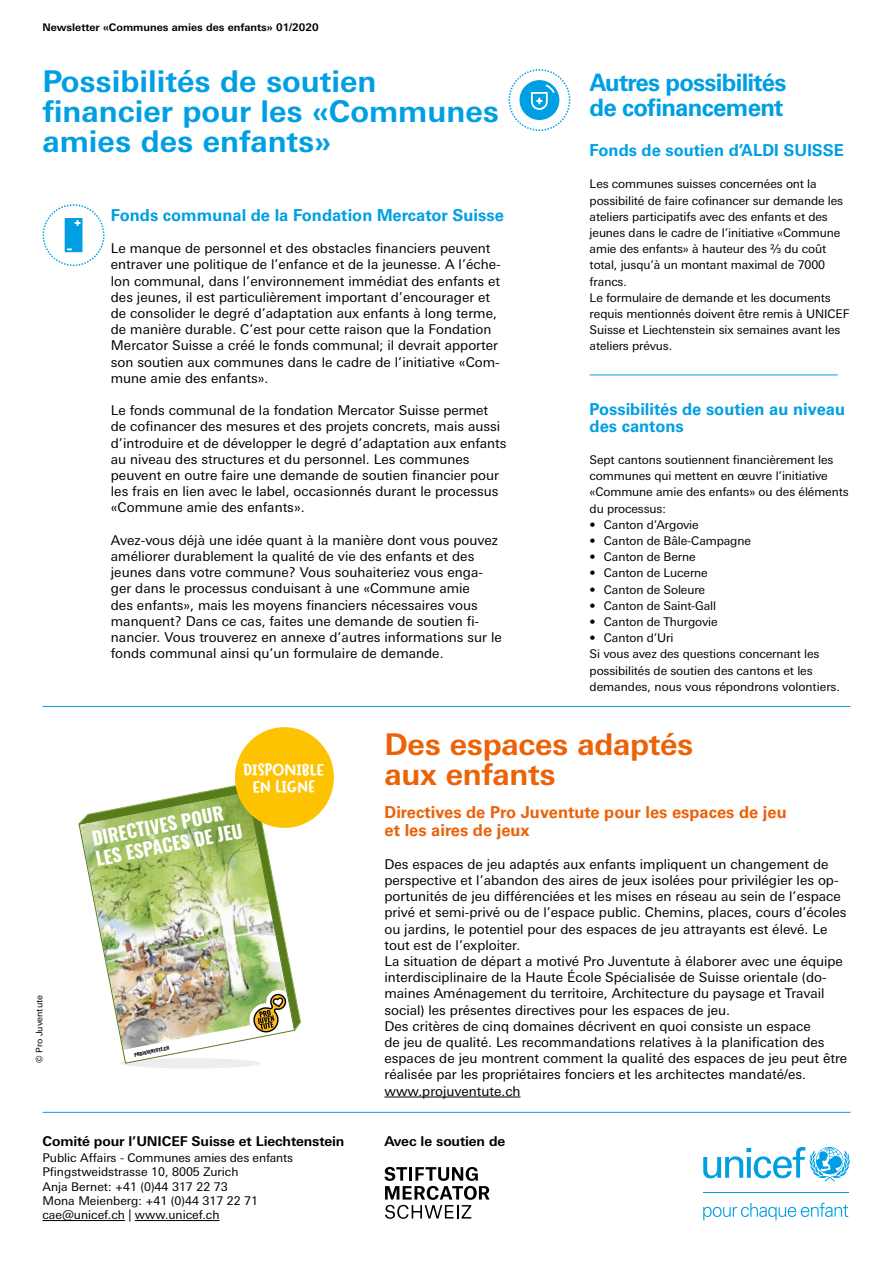
<style>
.page{position:relative;width:893px;height:1263px;background:#fff}
.page>*{position:absolute;margin:0;border:0;box-sizing:border-box;transform-origin:0 0}
.t1{font:700 30px/30px "Univers Next Pro";color:#009fe3}
.t2{font:700 30px/30px "Univers Next Pro";letter-spacing:-.01em;color:#eb6209}
.t3{font:700 24px/25.5px "Univers LT Std";letter-spacing:-.03em;color:#009fe3}
.t4{font:700 18.3px/20.5px "Oswald";color:#fff}
.t5{font:700 16.5px/16.4px "Univers LT Std";color:#009fe3}
.t6{font:700 16.5px/18px "Univers LT Std";color:#eb6209}
.t7{font:700 16.5px/16.5px "Duffy Script";color:#fff;text-align:center}
.t8{font:13.5px/16.2px "Univers Next Pro";color:#000}
.t9{font:700 13.5px "Univers Next Pro";letter-spacing:-.01em;color:#000}
.t10{font:12px/16.2px "Univers Next Pro";letter-spacing:-.01em;color:#000}
.t11{font:700 10.5px "Univers Next Pro";color:#000}
.t12{font:9px "Univers Next Pro";color:#000}
.t13{font:700 4.65px "Oswald";color:#000}
</style>
<div class="page">
<hr style="left:43px;top:706px;width:807px;height:1px;background:#009fe3">
<hr style="left:590px;top:375px;width:248px;height:1px;background:#009fe3">
<hr style="left:43px;top:1112px;width:807px;height:1px;background:#009fe3">
<hr style="left:384px;top:1097px;width:137px;height:1px;background:#000">
<div style="left:119px;top:1058px;width:141px;height:10px;background:#ededed;border-radius:50%"></div>
<svg style="left:78px;top:785px;width:223px;height:246px"></svg>
<img style="left:79px;top:791px;width:216px;height:272px">
<svg style="left:42px;top:204px;width:63px;height:63px"></svg>
<svg style="left:508px;top:69px;width:63px;height:62px"></svg>
<div style="left:235px;top:727px;width:99px;height:101px;background:#fdc300;border-radius:50%"></div>
<svg style="left:703px;top:1147px;width:147px;height:35px"></svg>
<hr style="left:703px;top:1192px;width:145px;height:1px;background:#009fe3">
<svg style="left:703px;top:1203px;width:145px;height:17px"></svg>
<hr style="left:43px;top:1220px;width:82px;height:1px;background:#000">
<hr style="left:135px;top:1220px;width:84px;height:1px;background:#000">
<svg style="left:384px;top:1167px;width:106px;height:52px"></svg>
<p class="t11" style="left:43px;top:21px;width:278px">Newsletter «Communes amies des enfants» 01/2020</p>
<h1 class="t1" style="left:43px;top:66px;width:458px">Possibilités de soutien financier pour les «Communes amies des enfants»</h1>
<p class="t5" style="left:111px;top:207px;width:394px">Fonds communal de la Fondation Mercator Suisse</p>
<p class="t8" style="left:111px;top:240px;width:391px">Le manque de personnel et des obstacles financiers peuvent entraver une politique de l’enfance et de la jeunesse. A l’éche&shy;lon communal, dans l’environnement immédiat des enfants et des jeunes, il est particulièrement important d’encourager et de consolider le degré d’adaptation aux enfants à long terme, de manière durable. C’est pour cette raison que la Fondation Mercator Suisse a créé le fonds communal; il devrait apporter son soutien aux communes dans le cadre de l’initiative «Com&shy;mune amie des enfants».</p>
<p class="t8" style="left:111px;top:402px;width:397px">Le fonds communal de la fondation Mercator Suisse permet de cofinancer des mesures et des projets concrets, mais aussi d’introduire et de développer le degré d’adaptation aux enfants au niveau des structures et du personnel. Les communes peuvent en outre faire une demande de soutien financier pour les frais en lien avec le label, occasionnés durant le processus «Commune amie des enfants».</p>
<p class="t8" style="left:111px;top:532px;width:392px">Avez-vous déjà une idée quant à la manière dont vous pouvez améliorer durablement la qualité de vie des enfants et des jeunes dans votre commune? Vous souhaiteriez vous enga&shy;ger dans le processus conduisant à une «Commune amie<br>des enfants», mais les moyens financiers nécessaires vous manquent? Dans ce cas, faites une demande de soutien fi&shy;nancier. Vous trouverez en annexe d’autres informations sur le fonds communal ainsi qu’un formulaire de demande.</p>
<h2 class="t3" style="left:590px;top:70px;width:198px">Autres possibilités de cofinancement</h2>
<p class="t5" style="left:590px;top:142px;width:256px">Fonds de soutien d’ALDI SUISSE</p>
<p class="t10" style="left:590px;top:176px;width:261px">Les communes suisses concernées ont la possibilité de faire cofinancer sur demande les ateliers participatifs avec des enfants et des jeunes dans le cadre de l’initiative «Commune amie des enfants» à hauteur des ⅔ du coût total, jusqu’à un montant maximal de 7000 francs.<br>Le formulaire de demande et les documents requis mentionnés doivent être remis à UNICEF Suisse et Liechtenstein six semaines avant les ateliers prévus.</p>
<p class="t5" style="left:590px;top:401px;width:257px">Possibilités de soutien au niveau des cantons</p>
<p class="t10" style="left:590px;top:452px;width:261px">Sept cantons soutiennent financièrement les communes qui mettent en œuvre l’initiative «Commune amie des enfants» ou des éléments du processus:</p>
<p class="t10" style="left:590px;top:516px;width:111px">• Canton d’Argovie</p>
<p class="t10" style="left:590px;top:533px;width:163px">• Canton de Bâle-Campagne</p>
<p class="t10" style="left:590px;top:549px;width:108px">• Canton de Berne</p>
<p class="t10" style="left:590px;top:565px;width:120px">• Canton de Lucerne</p>
<p class="t10" style="left:590px;top:581px;width:117px">• Canton de Soleure</p>
<p class="t10" style="left:590px;top:597px;width:128px">• Canton de Saint-Gall</p>
<p class="t10" style="left:590px;top:614px;width:130px">• Canton de Thurgovie</p>
<p class="t10" style="left:590px;top:630px;width:252px">• Canton d’Uri<br>Si vous avez des questions concernant les possibilités de soutien des cantons et les demandes, nous vous répondrons volontiers.</p>
<p class="t7" style="left:243px;top:762px;width:82px">DISPONIBLE<br>EN LIGNE</p>
<h3 class="t4" style="left:90px;top:829px;width:150px;rotate:-11deg">DIRECTIVES POUR<br>LES ESPACES DE JEU</h3>
<p class="t12" style="left:34px;top:1063px;width:70px;rotate:-90deg">© Pro Juventute</p>
<p class="t13" style="left:134px;top:1051px;width:37px;rotate:-11deg">PROJUVENTUTE.CH</p>
<p class="t9" style="left:43px;top:1133px;width:303px">Comité pour l’UNICEF Suisse et Liechtenstein</p>
<p class="t10" style="left:43px;top:1150px;width:252px;line-height:14.4px">Public Affairs - Communes amies des enfants Pfingstweidstrasse 10, 8005 Zurich<br>Anja Bernet: +41 (0)44 317 22 73<br>Mona Meienberg: +41 (0)44 317 22 71 cae@unicef.ch | www.unicef.ch</p>
<h1 class="t2" style="left:384px;top:729px;width:310px">Des espaces adaptés aux enfants</h1>
<p class="t6" style="left:384px;top:803px;width:404px">Directives de Pro Juventute pour les espaces de jeu et les aires de jeux</p>
<p class="t8" style="left:384px;top:856px;width:464px">Des espaces de jeu adaptés aux enfants impliquent un changement de perspective et l’abandon des aires de jeux isolées pour privilégier les op&shy;portunités de jeu différenciées et les mises en réseau au sein de l’espace privé et semi-privé ou de l’espace public. Chemins, places, cours d’écoles ou jardins, le potentiel pour des espaces de jeu attrayants est élevé. Le tout est de l’exploiter.<br>La situation de départ a motivé Pro Juventute à élaborer avec une équipe interdisciplinaire de la Haute École Spécialisée de Suisse orientale (do&shy;maines Aménagement du territoire, Architecture du paysage et Travail social) les présentes directives pour les espaces de jeu.<br>Des critères de cinq domaines décrivent en quoi consiste un espace<br>de jeu de qualité. Les recommandations relatives à la planification des espaces de jeu montrent comment la qualité des espaces de jeu peut être réalisée par les propriétaires fonciers et les architectes mandaté/es. www.projuventute.ch</p>
<p class="t9" style="left:384px;top:1133px;width:122px">Avec le soutien de</p>
</div>
